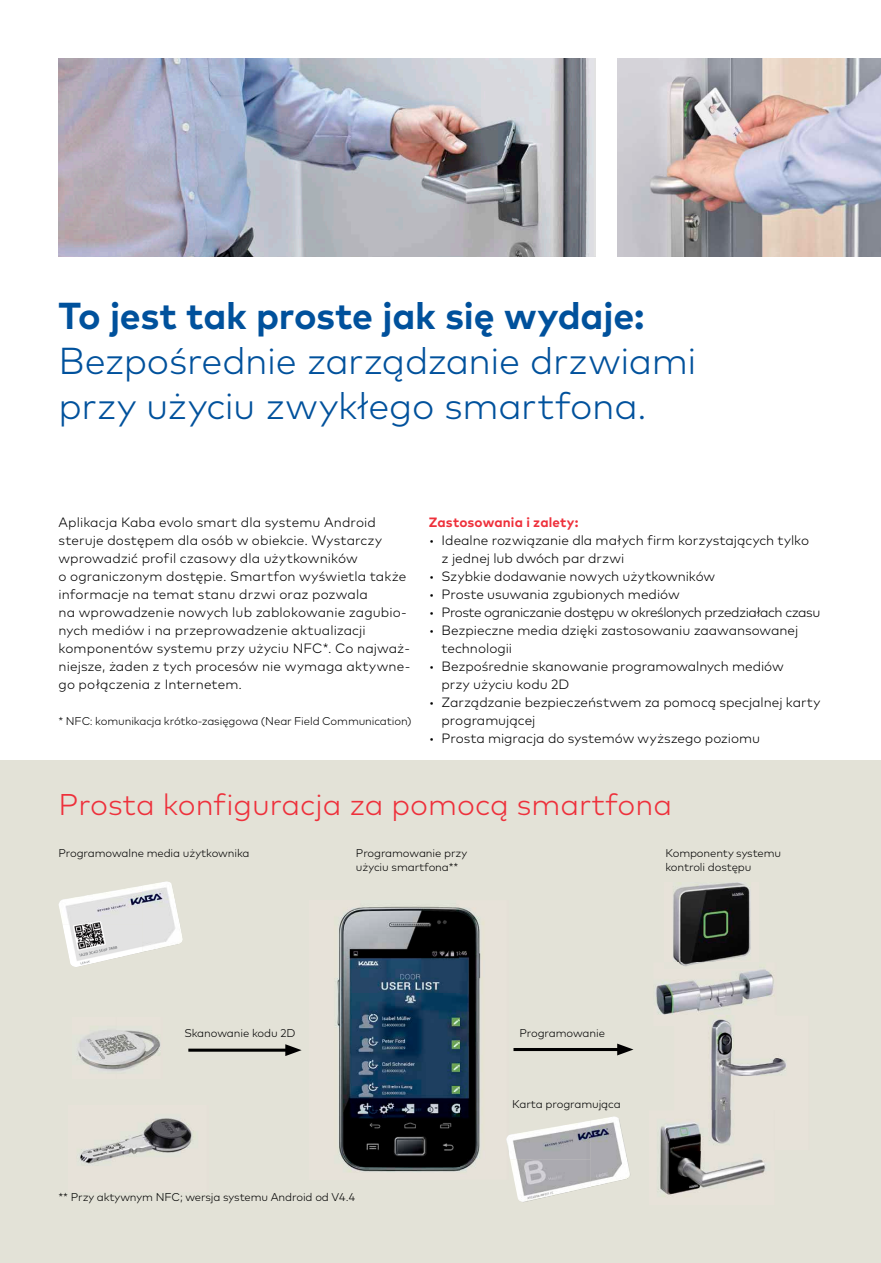
<style>
.page{position:relative;width:881px;height:1263px;background:#fff}
.page>*{position:absolute;margin:0;border:0;box-sizing:border-box;transform-origin:0 0}
.t1{font:300 37.5px/45px "Mark Pro";letter-spacing:-.01em;color:#00519c}
.t2{font:700 37.5px "Mark Pro";letter-spacing:-.005em;color:#00519c}
.t3{font:300 30px "Mark Pro";color:#ee303b}
.t4{font:300 13.5px/18px "Mark Pro";color:#000}
.t5{font:300 13.5px "Mark Pro";letter-spacing:-.035em;color:#000}
.t6{font:700 13.5px "Mark Pro";letter-spacing:.01em;color:#ee303b}
.t7{font:300 11.25px/14.2px "Mark Pro";letter-spacing:-.01em;color:#000}
</style>
<div class="page">
<div style="left:0;top:760px;width:880px;height:503px;background:#e3e2d7"></div>
<img style="left:673px;top:882px;width:78px;height:80px">
<img style="left:658px;top:1124px;width:107px;height:71px">
<img style="left:710px;top:1026px;width:77px;height:84px">
<img style="left:674px;top:1110px;width:91px;height:40px">
<img style="left:656px;top:962px;width:118px;height:53px">
<img style="left:712px;top:1019px;width:19px;height:7px">
<img style="left:77px;top:1030px;width:83px;height:41px">
<img style="left:80px;top:1118px;width:112px;height:46px">
<img style="left:58px;top:886px;width:84px;height:38px">
<img style="left:142px;top:881px;width:41px;height:71px">
<img style="left:62px;top:924px;width:80px;height:43px">
<img style="left:508px;top:1121px;width:82px;height:38px">
<img style="left:590px;top:1116px;width:40px;height:71px">
<img style="left:510px;top:1159px;width:80px;height:43px">
<img style="left:337px;top:906px;width:144px;height:266px">
<svg style="left:506px;top:1136px;width:2px;height:9px"></svg>
<img style="left:58px;top:58px;width:537px;height:198px">
<img style="left:617px;top:58px;width:263px;height:198px">
<svg style="left:188px;top:1048px;width:97px;height:4px"></svg>
<svg style="left:285px;top:1044px;width:16px;height:12px"></svg>
<hr style="left:513px;top:1048px;width:109px;height:3px;background:#000">
<svg style="left:617px;top:1043px;width:16px;height:12px"></svg>
<h1 class="t2" style="left:58px;top:287px;width:587px">To jest tak proste jak się wydaje:</h1>
<h1 class="t1" style="left:58px;top:335px;width:639px">Bezpośrednie zarządzanie drzwiami przy użyciu zwykłego smartfona.</h1>
<p class="t4" style="left:58px;top:512px;width:353px">Aplikacja Kaba evolo smart dla systemu Android steruje dostępem dla osób w obiekcie. Wystarczy wprowadzić profil czasowy dla użytkowników<br>o ograniczonym dostępie. Smartfon wyświetla także informacje na temat stanu drzwi oraz pozwala<br>na wprowadzenie nowych lub zablokowanie zagubio&shy;nych mediów i na przeprowadzenie aktualizacji komponentów systemu przy użyciu NFC*. Co najważ&shy;niejsze, żaden z tych procesów nie wymaga aktywne&shy;go połączenia z Internetem.</p>
<p class="t7" style="left:58px;top:712px;width:354px">* NFC: komunikacja krótko-zasięgowa (Near Field Communication)</p>
<p class="t6" style="left:428px;top:511px;width:151px">Zastosowania i zalety:</p>
<p class="t4" style="left:441px;top:530px;width:369px;text-indent:-13px">• Idealne rozwiązanie dla małych firm korzystających tylko z jednej lub dwóch par drzwi</p>
<p class="t4" style="left:428px;top:566px;width:288px">• Szybkie dodawanie nowych użytkowników</p>
<p class="t4" style="left:428px;top:584px;width:252px">• Proste usuwania zgubionych mediów</p>
<p class="t5" style="left:428px;top:602px;width:393px">• Proste ograniczanie dostępu w określonych przedziałach czasu</p>
<p class="t4" style="left:441px;top:620px;width:358px;text-indent:-13px">• Bezpieczne media dzięki zastosowaniu zaawansowanej technologii</p>
<p class="t4" style="left:441px;top:656px;width:343px;text-indent:-13px">• Bezpośrednie skanowanie programowalnych mediów przy użyciu kodu 2D</p>
<p class="t4" style="left:441px;top:692px;width:380px;text-indent:-13px">• Zarządzanie bezpieczeństwem za pomocą specjalnej karty programującej</p>
<p class="t4" style="left:428px;top:728px;width:333px">• Prosta migracja do systemów wyższego poziomu</p>
<h2 class="t3" style="left:58px;top:781px;width:614px">Prosta konfiguracja za pomocą smartfona</h2>
<p class="t7" style="left:58px;top:845px;width:192px">Programowalne media użytkownika</p>
<p class="t7" style="left:356px;top:845px;width:113px">Programowanie przy użyciu smartfona**</p>
<p class="t7" style="left:665px;top:845px;width:117px">Komponenty systemu kontroli dostępu</p>
<p class="t7" style="left:184px;top:1025px;width:113px">Skanowanie kodu 2D</p>
<p class="t7" style="left:519px;top:1025px;width:87px">Programowanie</p>
<p class="t7" style="left:58px;top:1189px;width:298px">** Przy aktywnym NFC; wersja systemu Android od V4.4</p>
<p class="t7" style="left:512px;top:1096px;width:110px">Karta programująca</p>
</div>
